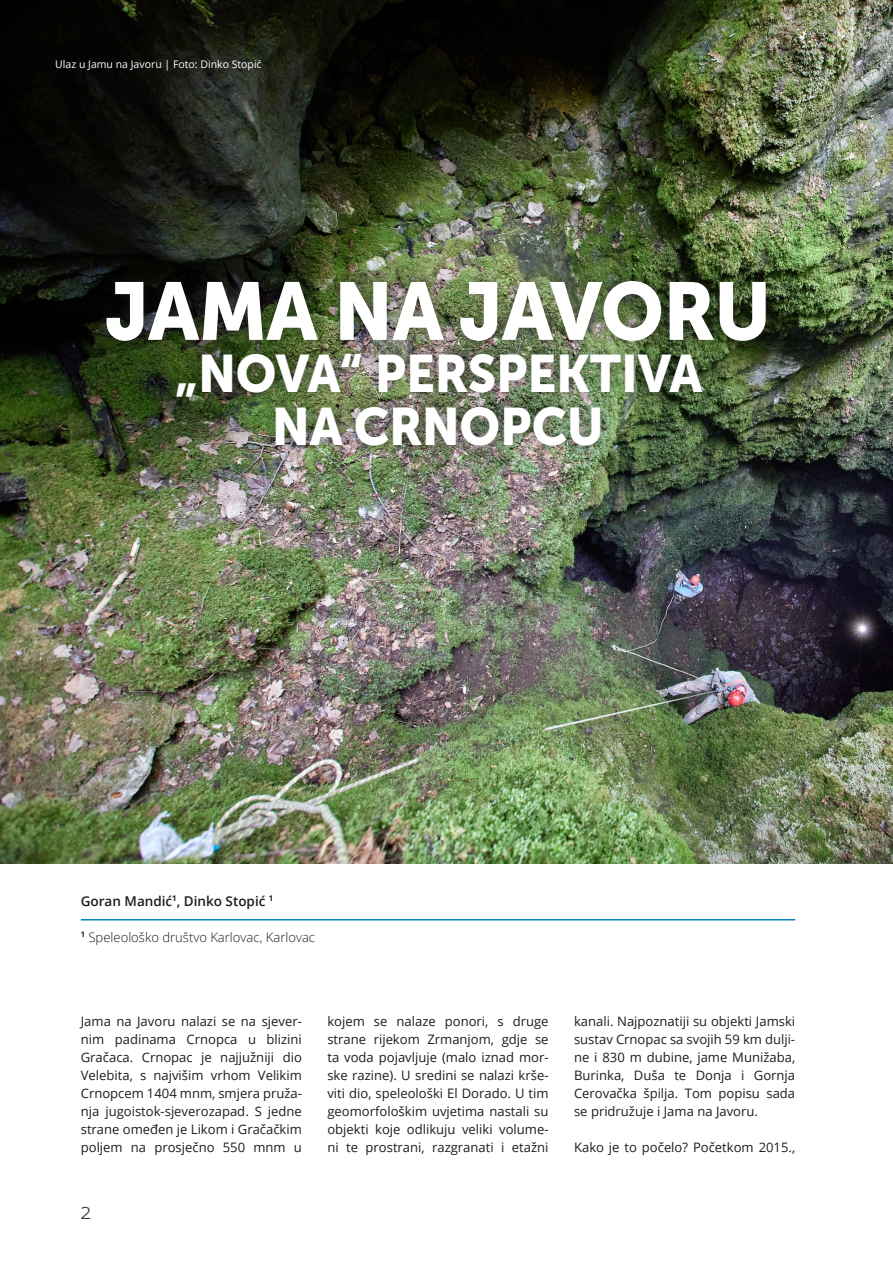
<style>
.page{position:relative;width:893px;height:1263px;background:#fff}
.page>*{position:absolute;margin:0;border:0;box-sizing:border-box;transform-origin:0 0}
.t1{font:81px "Museo Sans Cyrl 900";color:#fff;scale:.95 1}
.t2{font:52.35px/52.3px "Museo Sans Cyrl 900";color:#fff;text-align:center;scale:.95 1}
.t3{font:300 21px "Catamaran";color:#424241}
.t4{font:600 13.5px "Open Sans";color:#1d1d1b}
.t5{font:13.05px/18px "Open Sans";color:#1d1d1b;text-align:justify}
.t6{font:300 13.05px "Open Sans";color:#1d1d1b}
.t7{font:10.5px "Open Sans";color:#fff}
</style>
<div class="page">
<img style="left:0;top:0;width:893px;height:863px">
<hr style="left:81px;top:919px;width:714px;height:1px;background:#0086be">
<div style="left:93px;top:267px;width:687px;height:192px;background:#1d1d1b;opacity:.55"></div>
<p class="t7" style="left:55px;top:57px;width:208px">Ulaz u Jamu na Javoru | Foto: Dinko Stopić</p>
<h1 class="t1" style="left:105px;top:265px;width:702px">JAMA NA JAVORU</h1>
<h2 class="t2" style="left:175px;top:348px;width:557px">„NOVA“ PERSPEKTIVA<br>NA CRNOPCU</h2>
<p class="t4" style="left:81px;top:891px;width:194px">Goran Mandić<sup>1</sup>, Dinko Stopić <sup>1</sup></p>
<p class="t6" style="left:81px;top:928px;width:236px"><sup>1</sup> Speleološko društvo Karlovac, Karlovac</p>
<p class="t5" style="left:81px;top:1012px;width:223px">Jama na Javoru nalazi se na sjever&shy;nim padinama Crnopca u blizini Gračaca. Crnopac je najjužniji dio Velebita, s najvišim vrhom Velikim Crnopcem 1404 mnm, smjera pruža&shy;nja jugoistok-sjeverozapad. S jedne strane omeđen je Likom i Gračačkim poljem na prosječno 550 mnm u</p>
<p class="t5" style="left:327px;top:1012px;width:223px">kojem se nalaze ponori, s druge strane rijekom Zrmanjom, gdje se ta voda pojavljuje (malo iznad mor&shy;ske razine). U sredini se nalazi krše&shy;viti dio, speleološki El Dorado. U tim geomorfološkim uvjetima nastali su objekti koje odlikuju veliki volume&shy;ni te prostrani, razgranati i etažni</p>
<p class="t5" style="left:574px;top:1012px;width:223px">kanali. Najpoznatiji su objekti Jamski sustav Crnopac sa svojih 59 km dulji&shy;ne i 830 m dubine, jame Munižaba, Burinka, Duša te Donja i Gornja Cerovačka špilja. Tom popisu sada se pridružuje i Jama na Javoru.</p>
<p class="t5" style="left:574px;top:1138px;width:223px">Kako je to počelo? Početkom 2015.,</p>
<h3 class="t3" style="left:81px;top:1200px;width:11px">2</h3>
</div>
